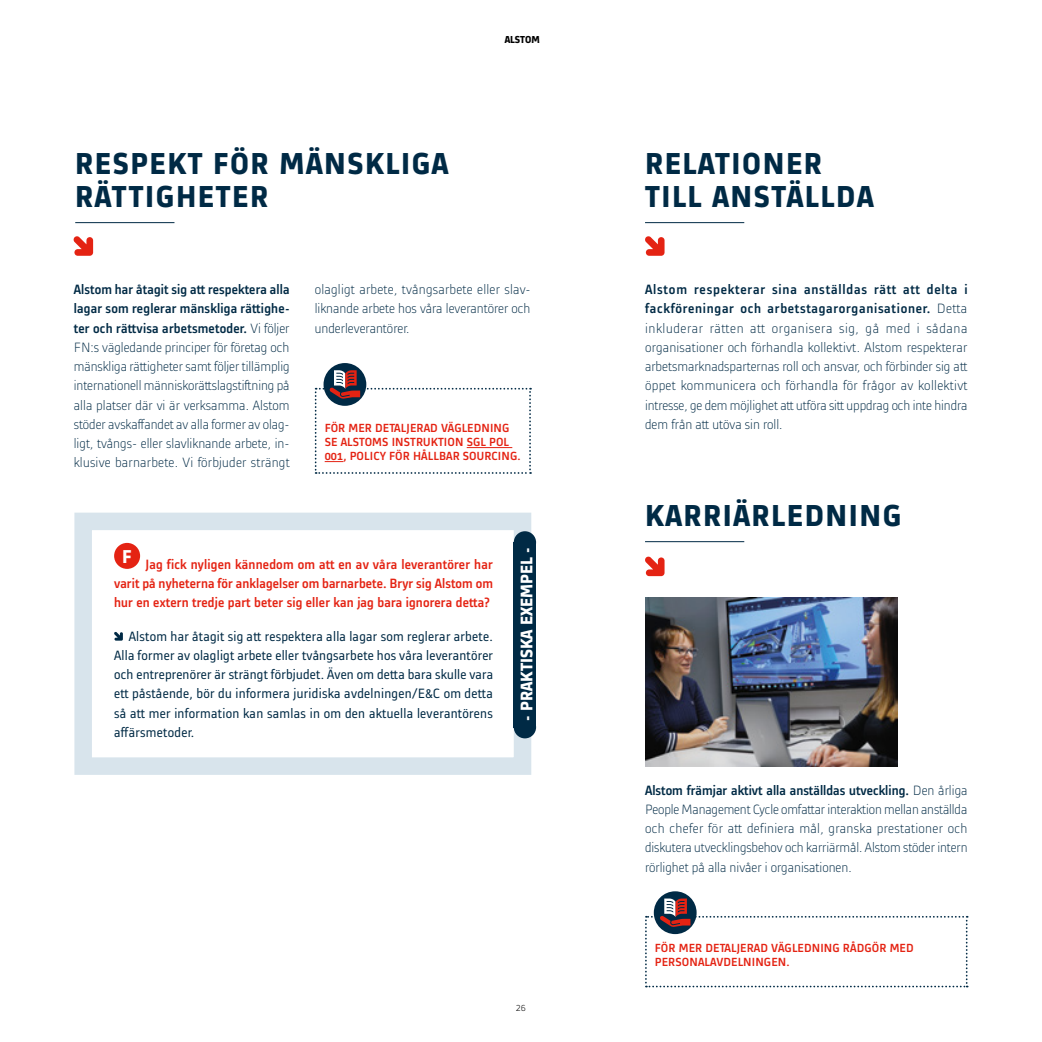
<style>
.page{position:relative;width:1042px;height:1042px;background:#fff}
.page>*{position:absolute;margin:0;border:0;box-sizing:border-box;transform-origin:0 0}
.t1{font:700 31.5px/33.2px "Alstom";letter-spacing:.05em;color:#002a45}
.t2{font:700 17.5px "Alstom";color:#fff}
.t3{font:300 14px/19.2px "Alstom";color:#002a45;text-align:justify}
.t4{font:14px/19.2px "Alstom";letter-spacing:.02em;color:#002a45;text-align:justify}
.t5{font:500 14px/19.2px "Alstom";letter-spacing:.01em;color:#e42313;text-align:center}
.t6{font:500 12.25px/14px "Alstom";letter-spacing:.01em;color:#e42313}
.t7{font:700 10.5px "Alstom";color:#000}
.t8{font:300 10.5px "Alstom";color:#000}
.s1{font-weight:500}
</style>
<div class="page">
<svg style="left:645px;top:556px;width:19px;height:20px"></svg>
<hr style="left:645px;top:541px;width:99px;height:1px;background:#002a45">
<hr style="left:75px;top:222px;width:99px;height:1px;background:#002a45">
<svg style="left:73px;top:236px;width:20px;height:20px"></svg>
<svg style="left:645px;top:236px;width:19px;height:20px"></svg>
<hr style="left:645px;top:222px;width:99px;height:1px;background:#002a45">
<svg style="left:74px;top:512px;width:463px;height:263px"></svg>
<div style="left:114px;top:543px;width:26px;height:26px;background:#e42313;border-radius:50%"></div>
<svg style="left:114px;top:632px;width:9px;height:9px"></svg>
<div style="left:514px;top:542px;width:22px;height:185px;background:#002a45"></div>
<div style="left:514px;top:716px;width:22px;height:22px;background:#002a45;border-radius:50%"></div>
<div style="left:514px;top:531px;width:22px;height:22px;background:#002a45;border-radius:50%"></div>
<img style="left:645px;top:597px;width:253px;height:169px">
<div style="left:323px;top:363px;width:43px;height:43px;background:#002a45;border-radius:50%"></div>
<svg style="left:315px;top:370px;width:216px;height:104px"></svg>
<div style="left:654px;top:891px;width:42px;height:43px;background:#002a45;border-radius:50%"></div>
<svg style="left:645px;top:898px;width:322px;height:89px"></svg>
<h1 class="t1" style="left:75px;top:145px;width:375px">RESPEKT FÖR MÄNSKLIGA<br>RÄTTIGHETER</h1>
<p class="t7" style="left:505px;top:32px;width:37px">ALSTOM</p>
<p class="t3" style="left:74px;top:279px;width:217px"><span class="s1">Alstom har åtagit sig att respektera alla lagar som reglerar mänskliga rättighe&shy;ter och rättvisa arbetsmetoder.</span> Vi följer FN:s vägledande principer för företag och mänskliga rättigheter samt följer tillämplig internationell människorättslagstiftning på alla platser där vi är verksamma. Alstom stöder avskaffandet av alla former av olag&shy;ligt, tvångs- eller slavliknande arbete, in&shy;klusive barnarbete. Vi förbjuder strängt</p>
<p class="t3" style="left:315px;top:279px;width:217px;text-align:left">olagligt arbete, tvångsarbete eller slav&shy;liknande arbete hos våra leverantörer och underleverantörer.</p>
<p class="t6" style="left:325px;top:420px;width:197px">FÖR MER DETALJERAD VÄGLEDNING<br>SE ALSTOMS INSTRUKTION SGL POL<br>001, POLICY FÖR HÅLLBAR SOURCING.</p>
<p class="t5" style="left:114px;top:553px;width:380px"><sup>F</sup> Jag fick nyligen kännedom om att en av våra leverantörer har varit på nyheterna för anklagelser om barnarbete. Bryr sig Alstom om hur en extern tredje part beter sig eller kan jag bara ignorera detta?</p>
<p class="t4" style="left:114px;top:625px;width:380px;text-indent:15px">Alstom har åtagit sig att respektera alla lagar som reglerar arbete.<br>Alla former av olagligt arbete eller tvångsarbete hos våra leverantörer och entreprenörer är strängt förbjudet. Även om detta bara skulle vara ett påstående, bör du informera juridiska avdelningen/E&amp;C om detta så att mer information kan samlas in om den aktuella leverantörens affärsmetoder.</p>
<p class="t2" style="left:514px;top:720px;width:174px;rotate:-90deg">- PRAKTISKA EXEMPEL -</p>
<p class="t8" style="left:516px;top:1000px;width:12px">26</p>
<h1 class="t1" style="left:645px;top:145px;width:230px">RELATIONER<br>TILL ANSTÄLLDA</h1>
<p class="t3" style="left:645px;top:279px;width:324px"><span class="s1">Alstom respekterar sina anställdas rätt att delta i fackföreningar och arbetstagarorganisationer.</span> Detta inkluderar rätten att organisera sig, gå med i sådana organisationer och förhandla kollektivt. Alstom respekterar arbetsmarknadsparternas roll och ansvar, och förbinder sig att öppet kommunicera och förhandla för frågor av kollektivt intresse, ge dem möjlighet att utföra sitt uppdrag och inte hindra dem från att utöva sin roll.</p>
<h1 class="t1" style="left:645px;top:497px;width:258px">KARRIÄRLEDNING</h1>
<p class="t3" style="left:645px;top:779px;width:324px"><span class="s1">Alstom främjar aktivt alla anställdas utveckling.</span> Den årliga People Management Cycle omfattar interaktion mellan anställda och chefer för att definiera mål, granska prestationer och diskutera utvecklingsbehov och karriärmål. Alstom stöder intern rörlighet på alla nivåer i organisationen.</p>
<p class="t6" style="left:655px;top:940px;width:260px">FÖR MER DETALJERAD VÄGLEDNING RÅDGÖR MED<br>PERSONALAVDELNINGEN.</p>
</div>
